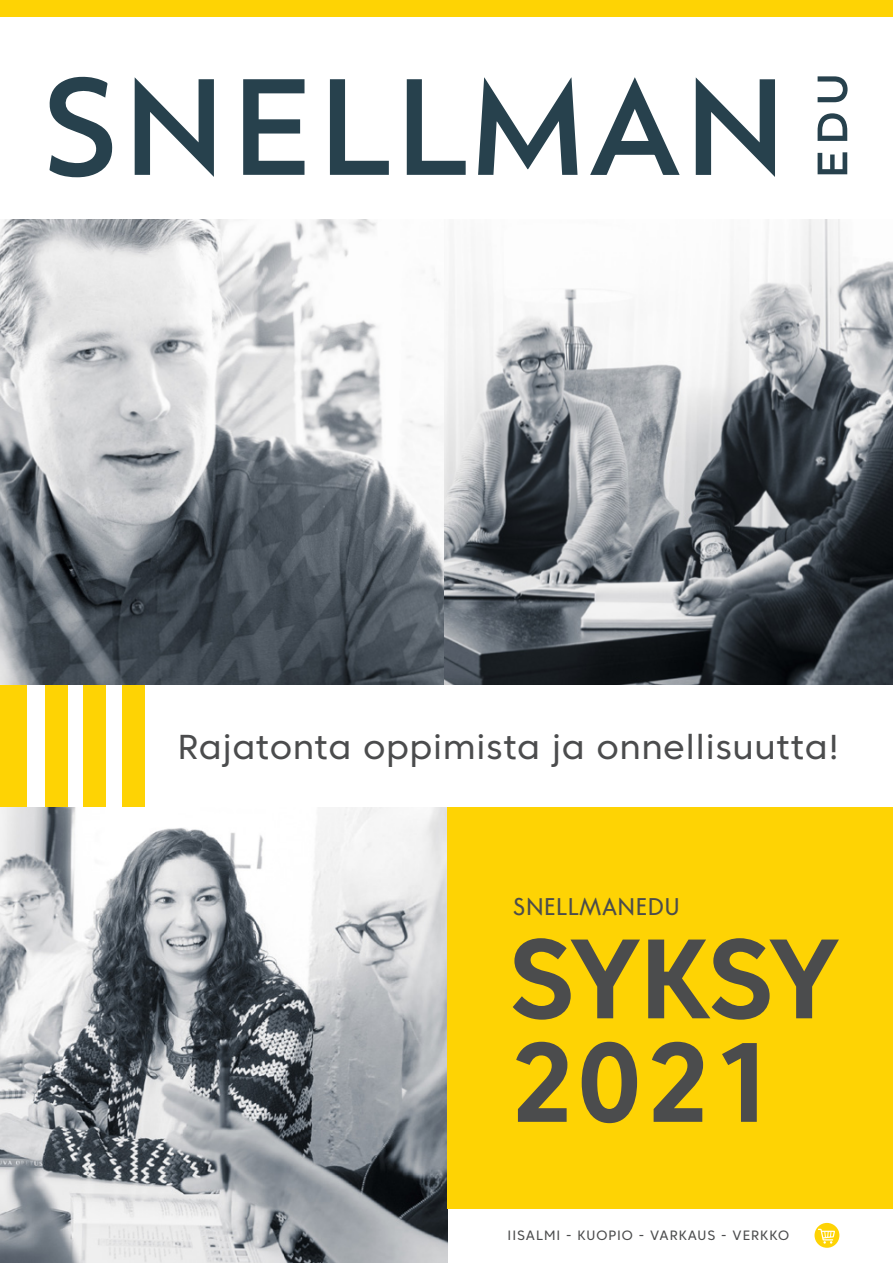
<style>
.page{position:relative;width:893px;height:1263px;background:#fff}
.page>*{position:absolute;margin:0;border:0;box-sizing:border-box;transform-origin:0 0}
.t1{font:700 112.5px "Core Sans C 65";letter-spacing:-.02em;color:#4b4c4d}
.t2{font:34.5px "Core Sans C 45";letter-spacing:.03em;color:#4b4c4d}
.t3{font:24px "Core Sans G";letter-spacing:.02em;color:#4b4c4d}
.välitosake{font:13.5px "Core Sans C 45";letter-spacing:.07em;color:#4b4c4d}
</style>
<div class="page">
<div style="left:0;top:685px;width:26px;height:165px;background:#fed304"></div>
<div style="left:45px;top:685px;width:22px;height:165px;background:#fed304"></div>
<div style="left:83px;top:685px;width:23px;height:165px;background:#fed304"></div>
<div style="left:122px;top:685px;width:23px;height:165px;background:#fed304"></div>
<img style="left:0;top:219px;width:893px;height:466px">
<img style="left:0;top:808px;width:448px;height:455px">
<svg style="left:478px;top:77px;width:99px;height:98px"></svg>
<svg style="left:135px;top:77px;width:79px;height:100px"></svg>
<svg style="left:243px;top:79px;width:61px;height:96px"></svg>
<svg style="left:49px;top:76px;width:63px;height:101px"></svg>
<svg style="left:590px;top:77px;width:90px;height:98px"></svg>
<svg style="left:330px;top:79px;width:59px;height:96px"></svg>
<svg style="left:407px;top:79px;width:59px;height:96px"></svg>
<svg style="left:696px;top:77px;width:79px;height:100px"></svg>
<svg style="left:818px;top:152px;width:29px;height:22px"></svg>
<svg style="left:818px;top:113px;width:29px;height:28px"></svg>
<svg style="left:818px;top:76px;width:29px;height:26px"></svg>
<div style="left:448px;top:808px;width:445px;height:401px;background:#fed304"></div>
<div style="left:0;top:0;width:893px;height:16px;background:#fed304"></div>
<div style="left:814px;top:1223px;width:25px;height:25px;background:#fed304;border-radius:50%"></div>
<svg style="left:818px;top:1229px;width:17px;height:14px"></svg>
<p class="t2" style="left:178px;top:725px;width:663px">Rajatonta oppimista ja onnellisuutta!</p>
<p class="t3" style="left:513px;top:892px;width:169px">SNELLMANEDU</p>
<p class="t1" style="left:508px;top:908px;width:335px">SYKSY</p>
<p class="t1" style="left:508px;top:1012px;width:273px">2021</p>
<p class="välitosake" style="left:508px;top:1227px;width:283px">IISALMI - KUOPIO - VARKAUS - VERKKO</p>
</div>
